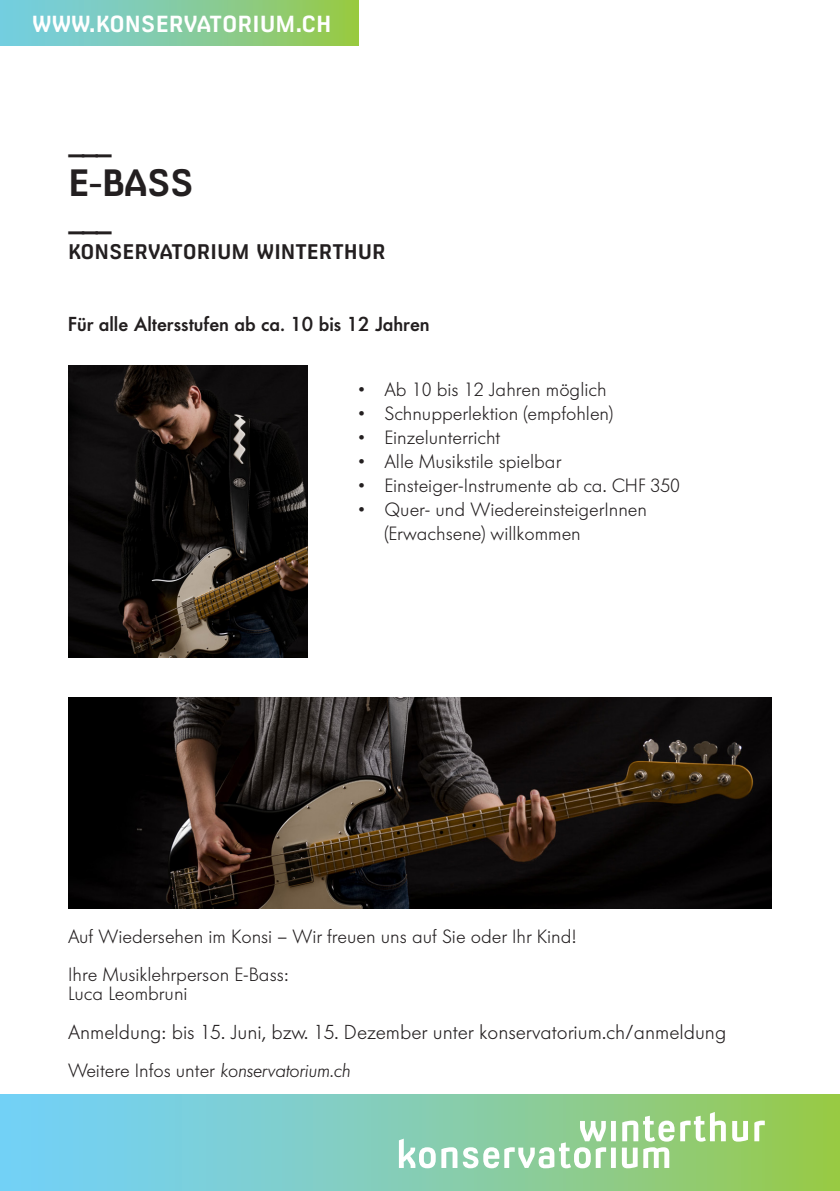
<style>
.page{position:relative;width:840px;height:1191px;background:#fff}
.page>*{position:absolute;margin:0;border:0;box-sizing:border-box;transform-origin:0 0}
.t1{font:700 36px "Milibus Rg";color:#231f20}
.Strich{font:700 28px "Milibus Rg";color:#231f20}
.t2{font:700 22px "Milibus Rg";color:#fff}
.Untertitel{font:300 20px "Futura BQ";color:#231f20}
.Untertitel-2{font:500 20px "Futura BQ";color:#231f20}
.Titel_klein{font:700 20px "Milibus Rg";color:#231f20}
.Untertitel-3{font:300 19px "Futura BQ";color:#231f20}
.s1{font-style:italic}
</style>
<div class="page">
<img style="left:68px;top:366px;width:240px;height:292px">
<img style="left:68px;top:697px;width:703px;height:211px">
<div style="left:0;top:0;width:358px;height:45px;background:linear-gradient(to right,#72ceee,#98c94c)"></div>
<div style="left:0;top:1094px;width:839px;height:97px;background:linear-gradient(to right,#72d1ff,#99ca52)"></div>
<svg style="left:398px;top:1112px;width:366px;height:56px"></svg>
<p class="t2" style="left:32px;top:10px;width:301px">WWW.KONSERVATORIUM.CH</p>
<p class="Strich" style="left:68px;top:137px;width:46px">–––</p>
<p class="t1" style="left:68px;top:162px;width:127px">E-BASS</p>
<p class="Strich" style="left:68px;top:214px;width:46px">–––</p>
<p class="Titel_klein" style="left:68px;top:240px;width:319px">KONSERVATORIUM WINTERTHUR</p>
<p class="Untertitel-2" style="left:68px;top:311px;width:363px">Für alle Altersstufen ab ca. 10 bis 12 Jahren</p>
<p class="Untertitel-3" style="left:358px;top:377px;width:249px">• Ab 10 bis 12 Jahren möglich</p>
<p class="Untertitel-3" style="left:358px;top:401px;width:256px">• Schnupperlektion (empfohlen)</p>
<p class="Untertitel-3" style="left:358px;top:425px;width:143px">• Einzelunterricht</p>
<p class="Untertitel-3" style="left:358px;top:449px;width:204px">• Alle Musikstile spielbar</p>
<p class="Untertitel-3" style="left:358px;top:473px;width:323px">• Einsteiger-Instrumente ab ca. CHF 350</p>
<p class="Untertitel-3" style="left:358px;top:497px;width:290px">• Quer- und WiedereinsteigerInnen</p>
<p class="Untertitel-3" style="left:384px;top:521px;width:198px">(Erwachsene) willkommen</p>
<p class="Untertitel-3" style="left:68px;top:924px;width:509px">Auf Wiedersehen im Konsi – Wir freuen uns auf Sie oder Ihr Kind!</p>
<p class="Untertitel-3" style="left:68px;top:962px;width:222px">Ihre Musiklehrperson E-Bass:</p>
<p class="Untertitel-3" style="left:68px;top:981px;width:121px">Luca Leombruni</p>
<p class="Untertitel" style="left:68px;top:1019px;width:659px">Anmeldung: bis 15. Juni, bzw. 15. Dezember unter konservatorium.ch/anmeldung</p>
<p class="Untertitel-3" style="left:68px;top:1058px;width:283px">Weitere Infos unter <span class="s1">konservatorium.ch</span></p>
</div>
